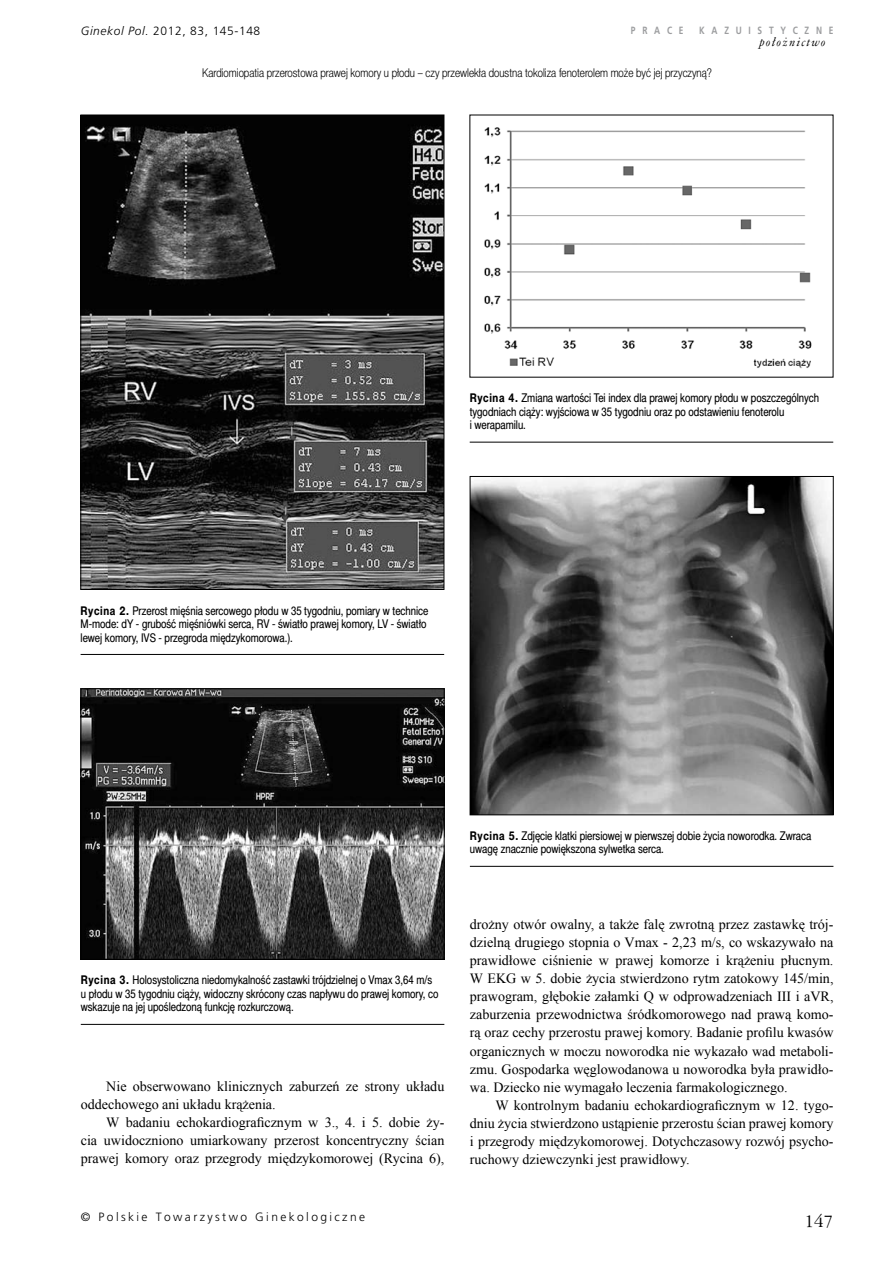
<style>
.page{position:relative;width:893px;height:1263px;background:#fff}
.page>*{position:absolute;margin:0;border:0;box-sizing:border-box;transform-origin:0 0}
.t1{font:19.5px "American Garamond PL";color:#000}
.t2{font:14.1px "Times New Roman";color:#000}
.t3{font:italic 13.5px "American Garamond PL";letter-spacing:.1em;color:#000}
.t4{font:12px/13.5px "Switzer Cnd EFN";letter-spacing:-.005em;color:#000}
.t5{font:12px "Switzer Cnd EFN Light";color:#000}
.t6{font:300 12px "Pfrutiger";letter-spacing:.2em;color:#000}
.t7{font:300 12px "Pfrutiger";letter-spacing:.05em;color:#000}
.t8{font:700 10.5px "Pfrutiger";letter-spacing:.8em;color:#9c9d9f;scale:.8 1}
.s1{font-style:italic}
.s2{font-weight:700}
</style>
<div class="page">
<img style="left:472px;top:478px;width:359px;height:335px">
<div style="left:470px;top:476px;width:363px;height:339px;border:1px solid #000"></div>
<hr style="left:470px;top:866px;width:363px;height:1px;background:#000">
<img style="left:83px;top:690px;width:359px;height:267px">
<div style="left:81px;top:688px;width:363px;height:271px;border:1px solid #000"></div>
<hr style="left:81px;top:1024px;width:363px;height:1px;background:#000">
<img style="left:484px;top:127px;width:328px;height:241px">
<hr style="left:470px;top:442px;width:363px;height:1px;background:#000">
<img style="left:83px;top:117px;width:359px;height:471px">
<hr style="left:81px;top:654px;width:363px;height:1px;background:#000">
<p class="t7" style="left:81px;top:24px;width:181px"><span class="s1">Ginekol Pol.</span> 2012, 83, 145-148</p>
<p class="t8" style="left:631px;top:24px;width:67px">PRACE</p>
<p class="t8" style="left:699px;top:24px;width:169px">KAZUISTYCZNE</p>
<p class="t3" style="left:760px;top:34px;width:68px">po∏o˝nictwo</p>
<p class="t5" style="left:202px;top:65px;width:511px">Kardiomiopatia przerostowa prawej komory u płodu – czy przewlekła doustna tokoliza fenoterolem może być jej przyczyną?</p>
<p class="t4" style="left:470px;top:391px;width:351px"><span class="s2">Rycina 4.</span> Zmiana wartości Tei index dla prawej komory płodu w poszczególnych tygodniach ciąży: wyjściowa w 35 tygodniu oraz po odstawieniu fenoterolu<br>i werapamilu.</p>
<p class="t4" style="left:81px;top:603px;width:349px"><span class="s2">Rycina 2.</span> Przerost mięśnia sercowego płodu w 35 tygodniu, pomiary w technice<br>M-mode: dY - grubość mięśniówki serca, RV - światło prawej komory, LV - światło lewej komory, IVS - przegroda międzykomorowa.).</p>
<p class="t4" style="left:81px;top:973px;width:359px"><span class="s2">Rycina 3.</span> Holosystoliczna niedomykalność zastawki trójdzielnej o Vmax 3,64 m/s u płodu w 35 tygodniu ciąży, widoczny skrócony czas napływu do prawej komory, co wskazuje na jej upośledzoną funkcję rozkurczową.</p>
<p class="t2" style="left:106px;top:1077px;width:340px">Nie obserwowano klinicznych zaburzeń ze strony układu</p>
<p class="t2" style="left:81px;top:1095px;width:196px">oddechowego ani układu krążenia.</p>
<p class="t2" style="left:106px;top:1113px;width:340px">W badaniu echokardiograficznym w 3., 4. i 5. dobie ży-</p>
<p class="t2" style="left:81px;top:1131px;width:365px">cia uwidoczniono umiarkowany przerost koncentryczny ścian</p>
<p class="t2" style="left:81px;top:1149px;width:365px">prawej komory oraz przegrody międzykomorowej (Rycina 6),</p>
<p class="t4" style="left:470px;top:829px;width:343px"><span class="s2">Rycina 5.</span> Zdjęcie klatki piersiowej w pierwszej dobie życia noworodka. Zwraca uwagę znacznie powiększona sylwetka serca.</p>
<p class="t2" style="left:470px;top:915px;width:365px">drożny otwór owalny, a także falę zwrotną przez zastawkę trój-</p>
<p class="t2" style="left:470px;top:933px;width:365px">dzielną drugiego stopnia o Vmax - 2,23 m/s, co wskazywało na</p>
<p class="t2" style="left:470px;top:951px;width:365px">prawidłowe ciśnienie w prawej komorze i krążeniu płucnym.</p>
<p class="t2" style="left:470px;top:969px;width:365px">W EKG w 5. dobie życia stwierdzono rytm zatokowy 145/min,</p>
<p class="t2" style="left:470px;top:987px;width:365px">prawogram, głębokie załamki Q w odprowadzeniach III i aVR,</p>
<p class="t2" style="left:470px;top:1005px;width:365px">zaburzenia przewodnictwa śródkomorowego nad prawą komo-</p>
<p class="t2" style="left:470px;top:1023px;width:365px">rą oraz cechy przerostu prawej komory. Badanie profilu kwasów</p>
<p class="t2" style="left:470px;top:1041px;width:365px">organicznych w moczu noworodka nie wykazało wad metaboli-</p>
<p class="t2" style="left:470px;top:1059px;width:365px">zmu. Gospodarka węglowodanowa u noworodka była prawidło-</p>
<p class="t2" style="left:470px;top:1077px;width:319px">wa. Dziecko nie wymagało leczenia farmakologicznego.</p>
<p class="t2" style="left:495px;top:1095px;width:340px">W kontrolnym badaniu echokardiograficznym w 12. tygo-</p>
<p class="t2" style="left:470px;top:1113px;width:365px">dniu życia stwierdzono ustąpienie przerostu ścian prawej komory</p>
<p class="t2" style="left:470px;top:1131px;width:365px">i przegrody międzykomorowej. Dotychczasowy rozwój psycho-</p>
<p class="t2" style="left:470px;top:1149px;width:221px">ruchowy dziewczynki jest prawidłowy.</p>
<p class="t6" style="left:81px;top:1211px;width:286px">© Polskie Towarzystwo Ginekologiczne</p>
<p class="t1" style="left:804px;top:1209px;width:30px">147</p>
</div>
